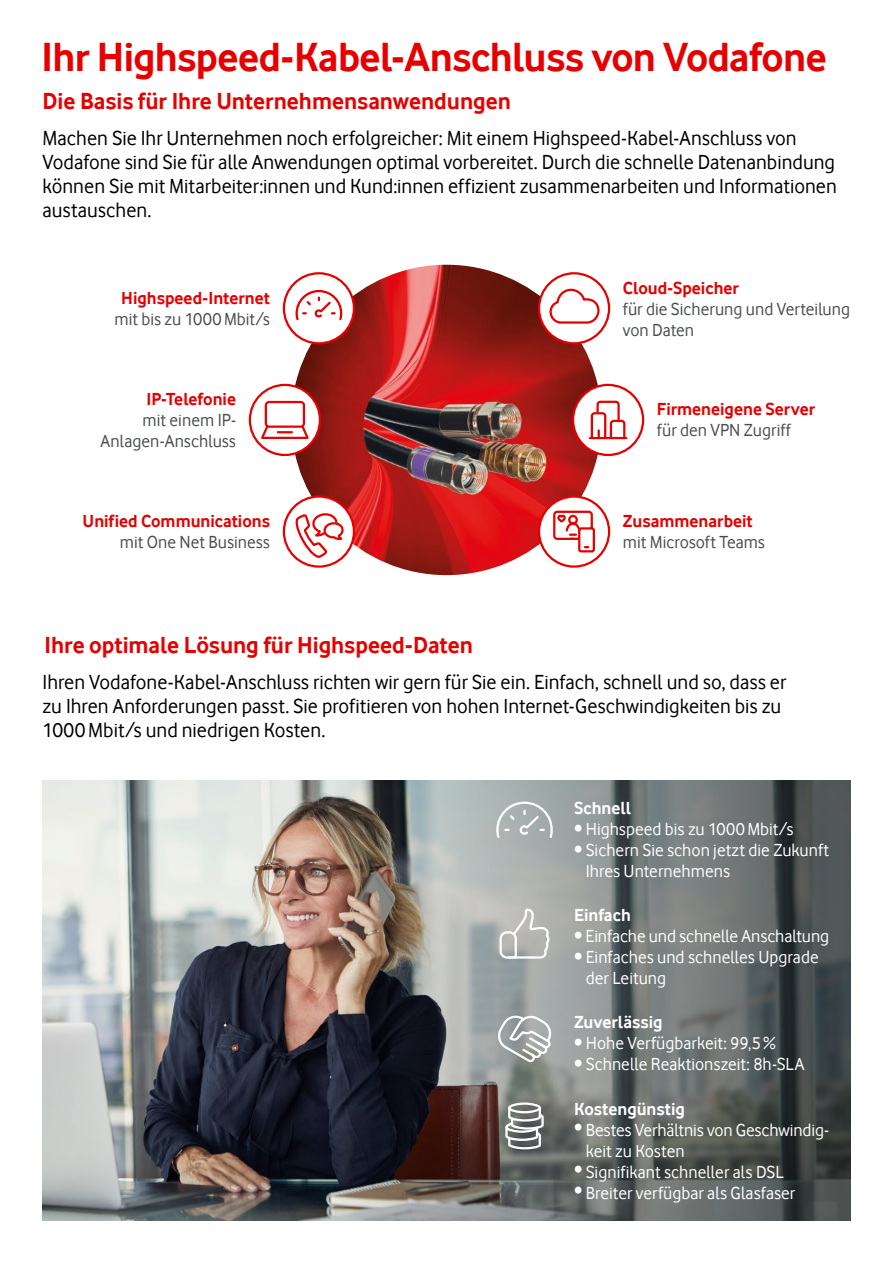
<style>
.page{position:relative;width:893px;height:1263px;background:#fff}
.page>*{position:absolute;margin:0;border:0;box-sizing:border-box;transform-origin:0 0}
.t1{font:700 42px "Vodafone Rg";letter-spacing:-.015em;color:#e60000}
.t2{font:700 24px "Vodafone Rg";letter-spacing:-.005em;color:#e60000}
.t3{font:21px/24px "Vodafone Rg";color:#000}
.t4{font:18px/21px "Vodafone Rg";color:#fff}
.t5{font:18px/21px "Vodafone Rg";color:#4a4d4e}
.t6{font:700 18px "Vodafone Rg";color:#e60000}
.t7{font:700 18px "Vodafone Rg";color:#fff}
</style>
<div class="page">
<img style="left:43px;top:780px;width:292px;height:440px">
<svg style="left:335px;top:780px;width:515px;height:440px;background:#6a6c6b"></svg>
<svg style="left:495px;top:800px;width:59px;height:40px;background:#b3bab9"></svg>
<svg style="left:496px;top:1012px;width:59px;height:52px;background:#adb2b0"></svg>
<svg style="left:498px;top:907px;width:52px;height:53px;background:#c0c0bd"></svg>
<div style="left:508px;top:1102px;width:33px;height:11px;border:2px solid #fff;border-radius:50%"></div>
<svg style="left:504px;top:1106px;width:41px;height:44px"></svg>
<img style="left:291px;top:265px;width:311px;height:310px;border-radius:155px">
<div style="left:539px;top:273px;width:70px;height:70px;background:#fff;border-radius:50%"></div>
<svg style="left:547px;top:287px;width:52px;height:37px"></svg>
<div style="left:538px;top:272px;width:72px;height:72px;border:2px solid #e60000;border-radius:50%"></div>
<svg style="left:284px;top:496px;width:70px;height:71px"></svg>
<svg style="left:292px;top:512px;width:54px;height:46px"></svg>
<div style="left:283px;top:495px;width:72px;height:73px;border:2px solid #e60000;border-radius:50%"></div>
<div style="left:573px;top:385px;width:70px;height:70px;background:#fff;border-radius:50%"></div>
<svg style="left:590px;top:400px;width:36px;height:40px"></svg>
<div style="left:572px;top:384px;width:72px;height:72px;border:2px solid #e60000;border-radius:50%"></div>
<div style="left:284px;top:273px;width:70px;height:70px;background:#fff;border-radius:50%"></div>
<svg style="left:295px;top:289px;width:48px;height:32px"></svg>
<div style="left:283px;top:272px;width:72px;height:72px;border:2px solid #e60000;border-radius:50%"></div>
<div style="left:250px;top:385px;width:70px;height:70px;background:#fff;border-radius:50%"></div>
<svg style="left:261px;top:400px;width:48px;height:39px"></svg>
<div style="left:249px;top:384px;width:72px;height:72px;border:2px solid #e60000;border-radius:50%"></div>
<svg style="left:539px;top:496px;width:70px;height:71px"></svg>
<svg style="left:552px;top:496px;width:44px;height:58px"></svg>
<div style="left:538px;top:495px;width:72px;height:73px;border:2px solid #e60000;border-radius:50%"></div>
<h1 class="t1" style="left:41px;top:32px;width:787px">Ihr Highspeed-Kabel-Anschluss von Vodafone</h1>
<p class="t2" style="left:43px;top:87px;width:470px">Die Basis für Ihre Unternehmensanwendungen</p>
<p class="t3" style="left:43px;top:126px;width:796px">Machen Sie Ihr Unternehmen noch erfolgreicher: Mit einem Highspeed-Kabel-Anschluss von Vodafone sind Sie für alle Anwendungen optimal vorbereitet. Durch die schnelle Datenanbindung können Sie mit Mitarbeiter:innen und Kund:innen effizient zusammenarbeiten und Informationen austauschen.</p>
<p class="t6" style="left:121px;top:287px;width:150px">Highspeed-Internet</p>
<p class="t5" style="left:115px;top:308px;width:157px">mit bis zu 1000Mbit/s</p>
<p class="t6" style="left:146px;top:388px;width:91px">IP-Telefonie</p>
<p class="t5" style="left:100px;top:409px;width:137px;text-align:right">mit einem IP-<br>Anlagen-Anschluss</p>
<p class="t6" style="left:83px;top:511px;width:189px">Unified Communications</p>
<p class="t5" style="left:120px;top:531px;width:152px">mit One Net Business</p>
<p class="t2" style="left:45px;top:631px;width:430px">Ihre optimale Lösung für Highspeed-Daten</p>
<p class="t6" style="left:623px;top:277px;width:117px">Cloud-Speicher</p>
<p class="t5" style="left:623px;top:298px;width:229px">für die Sicherung und Verteilung von Daten</p>
<p class="t6" style="left:657px;top:399px;width:160px">Firmeneigene Server</p>
<p class="t5" style="left:657px;top:420px;width:135px">für den VPN Zugriff</p>
<p class="t6" style="left:623px;top:511px;width:131px">Zusammenarbeit</p>
<p class="t5" style="left:623px;top:531px;width:143px">mit Microsoft Teams</p>
<p class="t3" style="left:43px;top:670px;width:745px">Ihren Vodafone-Kabel-Anschluss richten wir gern für Sie ein. Einfach, schnell und so, dass er zu Ihren Anforderungen passt. Sie profitieren von hohen Internet-Geschwindigkeiten bis zu<br>1000Mbit/s und niedrigen Kosten.</p>
<p class="t7" style="left:574px;top:797px;width:59px">Schnell</p>
<p class="t4" style="left:574px;top:818px;width:221px">• Highspeed bis zu 1000Mbit/s</p>
<p class="t4" style="left:586px;top:839px;width:245px;text-indent:-12px">• Sichern Sie schon jetzt die Zukunft<br>Ihres Unternehmens</p>
<p class="t7" style="left:574px;top:904px;width:58px">Einfach</p>
<p class="t4" style="left:574px;top:925px;width:257px">• Einfache und schnelle Anschaltung</p>
<p class="t4" style="left:586px;top:946px;width:234px;text-indent:-12px">• Einfaches und schnelles Upgrade der Leitung</p>
<p class="t7" style="left:574px;top:1012px;width:90px">Zuverlässig</p>
<p class="t4" style="left:574px;top:1033px;width:203px">• Hohe Verfügbarkeit: 99,5%</p>
<p class="t4" style="left:574px;top:1054px;width:232px">• Schnelle Reaktionszeit: 8h-SLA</p>
<p class="t7" style="left:574px;top:1098px;width:113px">Kostengünstig</p>
<p class="t4" style="left:586px;top:1119px;width:245px;text-indent:-12px">• Bestes Verhältnis von Geschwindig&shy;keit zu Kosten</p>
<p class="t4" style="left:574px;top:1161px;width:211px">• Signifikant schneller als DSL</p>
<p class="t4" style="left:574px;top:1182px;width:223px">• Breiter verfügbar als Glasfaser</p>
</div>
